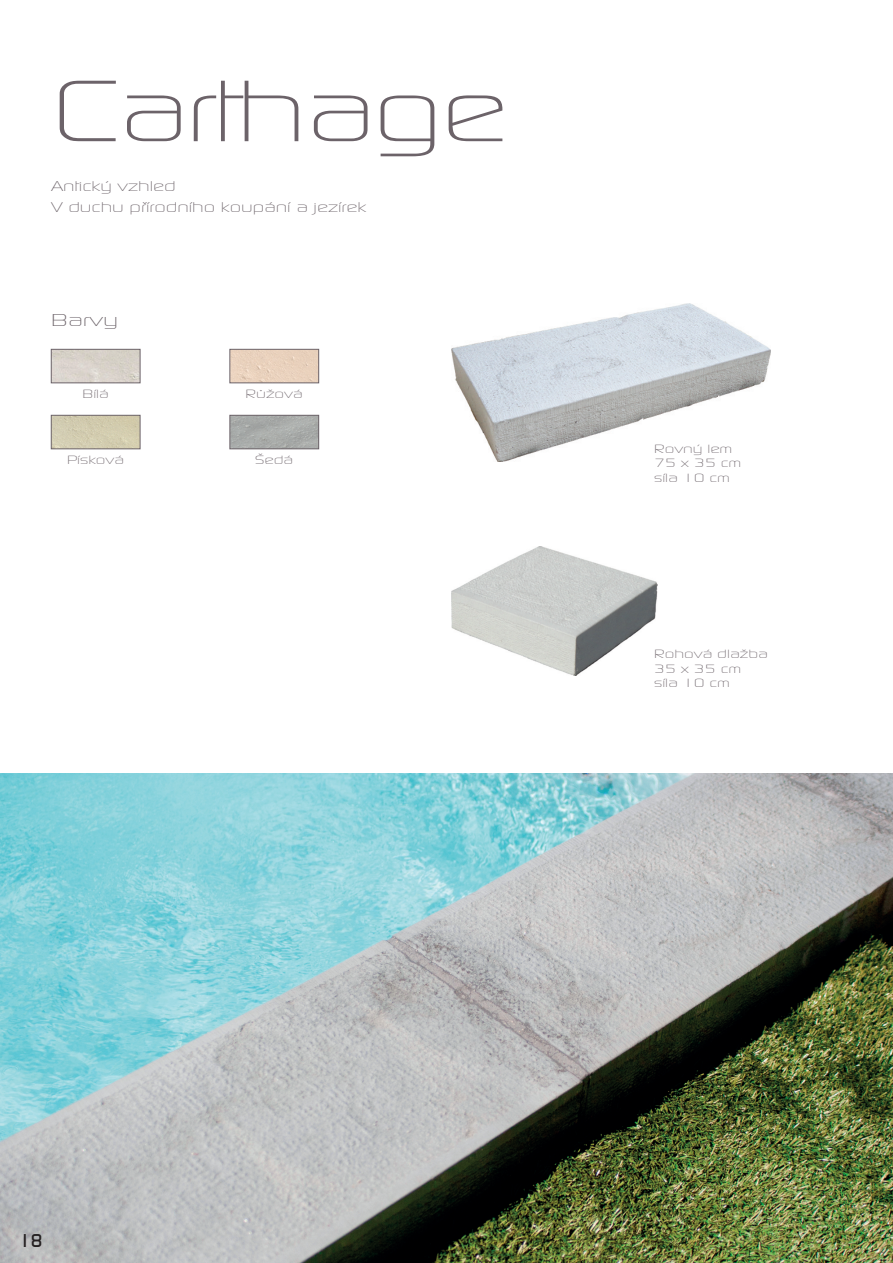
<style>
.page{position:relative;width:893px;height:1263px;background:#fff}
.page>*{position:absolute;margin:0;border:0;box-sizing:border-box;transform-origin:0 0}
.t1{font:300 84px "Digital Sans CE";letter-spacing:-.025em;color:#6c6369;scale:1.43 1}
.t2{font:500 18px "Digital Sans CE";color:#231f20}
.t3{font:300 16.65px "Digital Sans CE";color:#6c6369;scale:1.54 1}
.t4{font:300 13.65px/21px "Digital Sans CE";color:#6c6369;scale:1.43 1}
.t5{font:300 11.55px/14.4px "Digital Sans CE";color:#6c6369;scale:1.43 1}
</style>
<div class="page">
<img style="left:0;top:774px;width:893px;height:489px">
<img style="left:451px;top:303px;width:319px;height:159px">
<img style="left:451px;top:546px;width:207px;height:129px">
<img style="left:53px;top:351px;width:85px;height:30px">
<div style="left:51px;top:349px;width:89px;height:34px;border:1px solid #6c6369"></div>
<div style="left:232px;top:351px;width:85px;height:30px;background:#e9d1bd"></div>
<div style="left:230px;top:349px;width:89px;height:34px;border:1px solid #6c6369"></div>
<img style="left:53px;top:417px;width:85px;height:30px">
<div style="left:51px;top:415px;width:89px;height:34px;border:1px solid #6c6369"></div>
<img style="left:232px;top:417px;width:85px;height:30px">
<div style="left:230px;top:415px;width:89px;height:34px;border:1px solid #6c6369"></div>
<h1 class="t1" style="left:51px;top:81px;width:321px">Carthage</h1>
<p class="t4" style="left:51px;top:177px;width:222px">Antický vzhled<br>V duchu přírodního koupání a jezírek</p>
<h3 class="t3" style="left:51px;top:314px;width:45px">Barvy</h3>
<p class="t5" style="left:82px;top:387px;width:20px">Bílá</p>
<p class="t5" style="left:246px;top:387px;width:42px">Růžová</p>
<p class="t5" style="left:67px;top:453px;width:41px">Písková</p>
<p class="t5" style="left:255px;top:453px;width:28px">Šedá</p>
<p class="t5" style="left:654px;top:443px;width:62px">Rovný lem<br>75 x 35 cm síla 10 cm</p>
<p class="t5" style="left:654px;top:648px;width:81px">Rohová dlažba<br>35 x 35 cm<br>síla 10 cm</p>
<h2 class="t2" style="left:19px;top:1234px;width:25px">18</h2>
</div>
